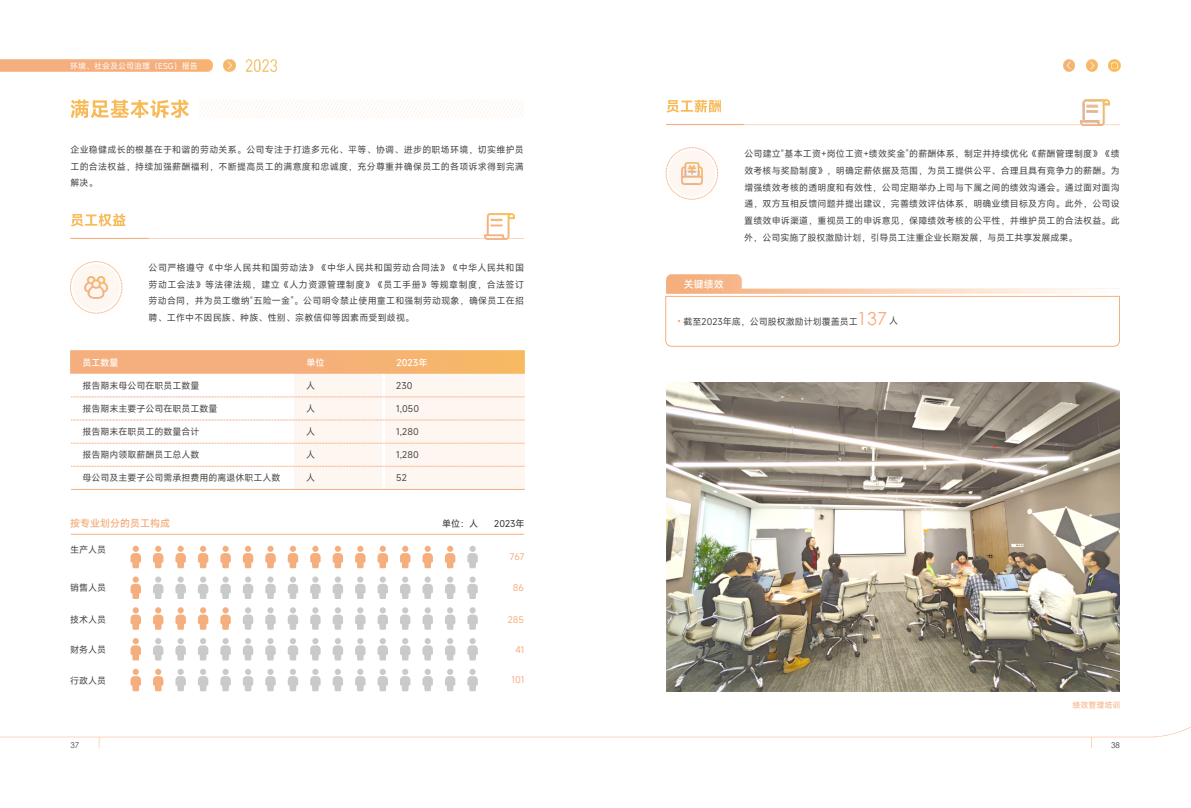
<style>
.page{position:relative;width:1191px;height:808px;background:#fff}
.page>*{position:absolute;margin:0;border:0;box-sizing:border-box;transform-origin:0 0}
.t1{font:500 10px "Mi Sans";color:#f5ae7e}
.t2{font:500 10px "Mi Sans";color:#fefefe}
.t3{font:9px/16.7px "Mi Sans";color:#474443;text-align:justify}
.t4{font:9px "Mi Sans";color:#f5ae7e}
.t5{font:500 9px "Mi Sans";color:#fefefe}
.t6{font:9px "Mi Sans";color:#332c2b}
.t7{font:8px "Mi Sans";color:#fefefe}
.t8{font:8px "Mi Sans";color:#f5ae7e}
.t9{font:8px "Century Gothic";color:#474443}
.s1{font-family:"Century Gothic";font-size:18px;color:#f5ae7e}
</style>
<div class="page">
<img style="left:666px;top:383px;width:453px;height:308px">
<svg style="left:224px;top:60px;width:11px;height:11px"></svg>
<svg style="left:0;top:727px;width:1190px;height:21px"></svg>
<img style="left:246px;top:60px;width:31px;height:11px">
<svg style="left:1086px;top:60px;width:11px;height:11px"></svg>
<svg style="left:1063px;top:60px;width:12px;height:11px"></svg>
<svg style="left:1108px;top:60px;width:12px;height:11px"></svg>
<svg style="left:70px;top:99px;width:119px;height:19px"></svg>
<svg style="left:199px;top:100px;width:325px;height:18px"></svg>
<img style="left:666px;top:275px;width:453px;height:19px">
<svg style="left:70px;top:238px;width:454px;height:1px"></svg>
<svg style="left:71px;top:213px;width:55px;height:14px"></svg>
<img style="left:485px;top:213px;width:29px;height:26px">
<div style="left:73px;top:264px;width:46px;height:47px;background:#fef6f1;border-radius:50%"></div>
<div style="left:70px;top:261px;width:52px;height:52px;border:1px dashed #f5ae7e;border-radius:50%"></div>
<img style="left:85px;top:276px;width:22px;height:23px">
<hr style="left:71px;top:534px;width:453px;height:1px;background:#f5ae7e">
<div style="left:295px;top:351px;width:87px;height:138px;background:#fef6f1"></div>
<div style="left:385px;top:351px;width:140px;height:138px;background:#fef6f1"></div>
<svg style="left:71px;top:397px;width:454px;height:1px"></svg>
<svg style="left:71px;top:420px;width:454px;height:1px"></svg>
<img style="left:71px;top:350px;width:454px;height:24px">
<svg style="left:71px;top:443px;width:454px;height:1px"></svg>
<svg style="left:71px;top:466px;width:454px;height:1px"></svg>
<hr style="left:71px;top:489px;width:454px;height:1px;background:#f5ae7e">
<svg style="left:666px;top:124px;width:454px;height:1px"></svg>
<svg style="left:666px;top:99px;width:55px;height:14px"></svg>
<img style="left:1080px;top:99px;width:29px;height:26px">
<div style="left:668px;top:150px;width:47px;height:47px;background:#fef6f1;border-radius:50%"></div>
<div style="left:666px;top:147px;width:52px;height:52px;border:1px dashed #f5ae7e;border-radius:50%"></div>
<img style="left:681px;top:162px;width:21px;height:23px">
<svg style="left:665px;top:296px;width:455px;height:51px"></svg>
<svg style="left:467px;top:669px;width:11px;height:22px"></svg>
<svg style="left:467px;top:638px;width:11px;height:22px"></svg>
<svg style="left:467px;top:607px;width:11px;height:23px"></svg>
<svg style="left:467px;top:576px;width:11px;height:23px"></svg>
<svg style="left:467px;top:546px;width:11px;height:22px"></svg>
<svg style="left:445px;top:546px;width:10px;height:22px"></svg>
<svg style="left:445px;top:576px;width:10px;height:23px"></svg>
<svg style="left:445px;top:607px;width:10px;height:23px"></svg>
<svg style="left:445px;top:638px;width:10px;height:22px"></svg>
<svg style="left:445px;top:669px;width:10px;height:22px"></svg>
<svg style="left:422px;top:546px;width:11px;height:22px"></svg>
<svg style="left:422px;top:576px;width:11px;height:23px"></svg>
<svg style="left:422px;top:607px;width:11px;height:23px"></svg>
<svg style="left:422px;top:638px;width:11px;height:22px"></svg>
<svg style="left:422px;top:669px;width:11px;height:22px"></svg>
<svg style="left:400px;top:546px;width:10px;height:22px"></svg>
<svg style="left:400px;top:576px;width:10px;height:23px"></svg>
<svg style="left:400px;top:607px;width:10px;height:23px"></svg>
<svg style="left:400px;top:638px;width:10px;height:22px"></svg>
<svg style="left:400px;top:669px;width:10px;height:22px"></svg>
<svg style="left:377px;top:546px;width:11px;height:22px"></svg>
<svg style="left:377px;top:576px;width:11px;height:23px"></svg>
<svg style="left:377px;top:607px;width:11px;height:23px"></svg>
<svg style="left:377px;top:638px;width:11px;height:22px"></svg>
<svg style="left:377px;top:669px;width:11px;height:22px"></svg>
<svg style="left:355px;top:546px;width:10px;height:22px"></svg>
<svg style="left:355px;top:576px;width:10px;height:23px"></svg>
<svg style="left:355px;top:607px;width:10px;height:23px"></svg>
<svg style="left:355px;top:638px;width:10px;height:22px"></svg>
<svg style="left:355px;top:669px;width:10px;height:22px"></svg>
<svg style="left:333px;top:546px;width:10px;height:22px"></svg>
<svg style="left:333px;top:576px;width:10px;height:23px"></svg>
<svg style="left:333px;top:607px;width:10px;height:23px"></svg>
<svg style="left:333px;top:638px;width:10px;height:22px"></svg>
<svg style="left:333px;top:669px;width:10px;height:22px"></svg>
<svg style="left:310px;top:546px;width:11px;height:22px"></svg>
<svg style="left:310px;top:576px;width:11px;height:23px"></svg>
<svg style="left:310px;top:607px;width:11px;height:23px"></svg>
<svg style="left:310px;top:638px;width:11px;height:22px"></svg>
<svg style="left:310px;top:669px;width:11px;height:22px"></svg>
<svg style="left:288px;top:546px;width:10px;height:22px"></svg>
<svg style="left:288px;top:576px;width:10px;height:23px"></svg>
<svg style="left:288px;top:607px;width:10px;height:23px"></svg>
<svg style="left:288px;top:638px;width:10px;height:22px"></svg>
<svg style="left:288px;top:669px;width:10px;height:22px"></svg>
<svg style="left:265px;top:546px;width:11px;height:22px"></svg>
<svg style="left:265px;top:576px;width:11px;height:23px"></svg>
<svg style="left:265px;top:607px;width:11px;height:23px"></svg>
<svg style="left:265px;top:638px;width:11px;height:22px"></svg>
<svg style="left:265px;top:669px;width:11px;height:22px"></svg>
<svg style="left:243px;top:546px;width:10px;height:22px"></svg>
<svg style="left:243px;top:576px;width:10px;height:23px"></svg>
<svg style="left:243px;top:607px;width:10px;height:23px"></svg>
<svg style="left:243px;top:638px;width:10px;height:22px"></svg>
<svg style="left:243px;top:669px;width:10px;height:22px"></svg>
<svg style="left:220px;top:546px;width:11px;height:22px"></svg>
<svg style="left:220px;top:576px;width:11px;height:23px"></svg>
<svg style="left:220px;top:607px;width:11px;height:23px"></svg>
<svg style="left:220px;top:638px;width:11px;height:22px"></svg>
<svg style="left:220px;top:669px;width:11px;height:22px"></svg>
<svg style="left:198px;top:546px;width:10px;height:22px"></svg>
<svg style="left:198px;top:576px;width:10px;height:23px"></svg>
<svg style="left:198px;top:607px;width:10px;height:23px"></svg>
<svg style="left:198px;top:638px;width:10px;height:22px"></svg>
<svg style="left:198px;top:669px;width:10px;height:22px"></svg>
<svg style="left:175px;top:546px;width:11px;height:22px"></svg>
<svg style="left:175px;top:576px;width:11px;height:23px"></svg>
<svg style="left:175px;top:607px;width:11px;height:23px"></svg>
<svg style="left:175px;top:638px;width:11px;height:22px"></svg>
<svg style="left:175px;top:669px;width:11px;height:22px"></svg>
<svg style="left:153px;top:546px;width:10px;height:22px"></svg>
<svg style="left:153px;top:576px;width:10px;height:23px"></svg>
<svg style="left:153px;top:607px;width:10px;height:23px"></svg>
<svg style="left:153px;top:638px;width:10px;height:22px"></svg>
<svg style="left:153px;top:669px;width:10px;height:22px"></svg>
<svg style="left:131px;top:546px;width:10px;height:22px"></svg>
<svg style="left:131px;top:576px;width:10px;height:23px"></svg>
<svg style="left:131px;top:607px;width:10px;height:23px"></svg>
<svg style="left:131px;top:638px;width:10px;height:22px"></svg>
<svg style="left:131px;top:669px;width:10px;height:22px"></svg>
<p class="t7" style="left:70px;top:61px;width:129px">环境、社会及公司治理（ESG）报告</p>
<p class="t3" style="left:70px;top:141px;width:455px">企业稳健成长的根基在于和谐的劳动关系。公司专注于打造多元化、平等、协调、进步的职场环境，切实维护员工的合法权益，持续加强薪酬福利，不断提高员工的满意度和忠诚度，充分尊重并确保员工的各项诉求得到完满解决。</p>
<p class="t3" style="left:149px;top:259px;width:377px">公司严格遵守《中华人民共和国劳动法》《中华人民共和国劳动合同法》《中华人民共和国劳动工会法》等法律法规，建立《人力资源管理制度》《员工手册》等规章制度，合法签订劳动合同，并为员工缴纳“五险一金”。公司明令禁止使用童工和强制劳动现象，确保员工在招聘、工作中不因民族、种族、性别、宗教信仰等因素而受到歧视。</p>
<p class="t5" style="left:82px;top:358px;width:37px">员工数量</p>
<p class="t5" style="left:306px;top:358px;width:19px">单位</p>
<p class="t5" style="left:396px;top:358px;width:32px">2023年</p>
<p class="t3" style="left:306px;top:377px;width:10px">人</p>
<p class="t3" style="left:306px;top:400px;width:10px">人</p>
<p class="t3" style="left:306px;top:423px;width:10px">人</p>
<p class="t3" style="left:306px;top:446px;width:10px">人</p>
<p class="t3" style="left:306px;top:469px;width:10px">人</p>
<p class="t3" style="left:82px;top:377px;width:119px">报告期末母公司在职员工数量</p>
<p class="t3" style="left:82px;top:400px;width:137px">报告期末主要子公司在职员工数量</p>
<p class="t3" style="left:82px;top:423px;width:119px">报告期末在职员工的数量合计</p>
<p class="t3" style="left:396px;top:377px;width:18px">230</p>
<p class="t3" style="left:396px;top:400px;width:24px">1,050</p>
<p class="t3" style="left:396px;top:423px;width:24px">1,280</p>
<p class="t3" style="left:396px;top:446px;width:24px">1,280</p>
<p class="t3" style="left:396px;top:469px;width:12px">52</p>
<p class="t3" style="left:82px;top:446px;width:119px">报告期内领取薪酬员工总人数</p>
<p class="t3" style="left:82px;top:469px;width:200px">母公司及主要子公司需承担费用的离退休职工人数</p>
<p class="t1" style="left:70px;top:518px;width:101px">按专业划分的员工构成</p>
<p class="t6" style="left:442px;top:519px;width:37px">单位：人</p>
<p class="t6" style="left:494px;top:519px;width:32px">2023年</p>
<p class="t3" style="left:70px;top:541px;width:37px">生产人员</p>
<p class="t4" style="left:510px;top:552px;width:16px">767</p>
<p class="t3" style="left:70px;top:579px;width:37px">销售人员</p>
<p class="t4" style="left:512px;top:583px;width:13px">86</p>
<p class="t4" style="left:508px;top:615px;width:18px">285</p>
<p class="t3" style="left:70px;top:641px;width:37px">财务人员</p>
<p class="t4" style="left:515px;top:645px;width:10px">41</p>
<p class="t3" style="left:70px;top:672px;width:37px">行政人员</p>
<p class="t4" style="left:511px;top:675px;width:14px">101</p>
<p class="t3" style="left:70px;top:611px;width:37px">技术人员</p>
<p class="t2" style="left:684px;top:279px;width:41px">关键绩效</p>
<p class="t3" style="left:744px;top:145px;width:377px">公司建立“基本工资+岗位工资+绩效奖金”的薪酬体系，制定并持续优化《薪酬管理制度》《绩效考核与奖励制度》，明确定薪依据及范围，为员工提供公平、合理且具有竞争力的薪酬。为增强绩效考核的透明度和有效性，公司定期举办上司与下属之间的绩效沟通会。通过面对面沟通，双方互相反馈问题并提出建议，完善绩效评估体系，明确业绩目标及方向。此外，公司设置绩效申诉渠道，重视员工的申诉意见，保障绩效考核的公平性，并维护员工的合法权益。此外，公司实施了股权激励计划，引导员工注重企业长期发展，与员工共享发展成果。</p>
<p class="t3" style="left:683px;top:313px;width:216px">截至2023年底，公司股权激励计划覆盖员工<span class="s1">137</span> 人</p>
<p class="t8" style="left:1072px;top:701px;width:49px">绩效管理培训</p>
<p class="t9" style="left:70px;top:742px;width:10px">37</p>
<p class="t9" style="left:1111px;top:742px;width:10px">38</p>
</div>
